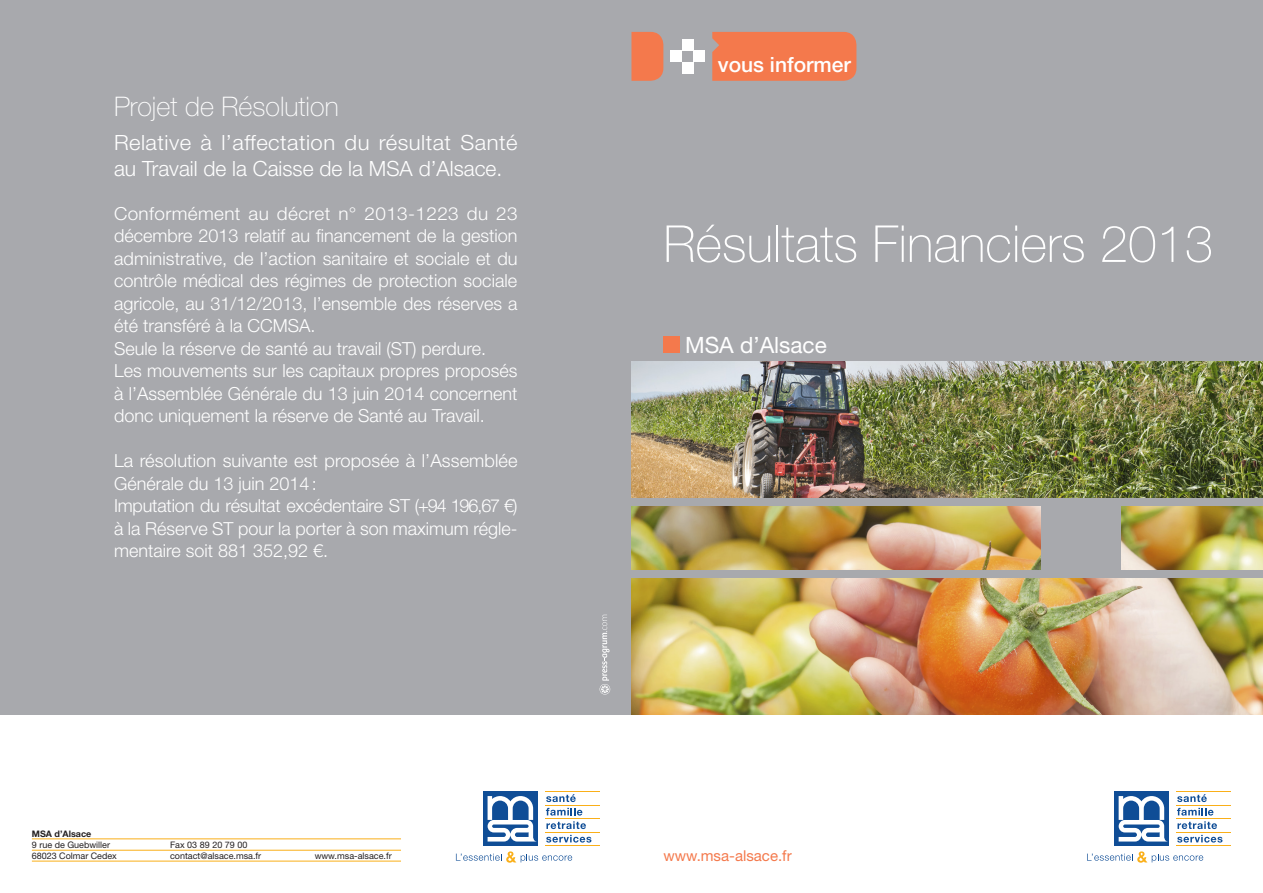
<style>
.page{position:relative;width:1263px;height:893px;background:#fff}
.page>*{position:absolute;margin:0;border:0;box-sizing:border-box;transform-origin:0 0}
.t1{font:100 51px "Helvetica Neue LT Std";color:#fff}
.t2{font:100 27px "Helvetica Neue LT Std";color:#fff}
.t3{font:22.5px "Helvetica Neue LT Std";color:#fff}
.t4{font:300 21px/25.5px "Helvetica Neue LT Std";letter-spacing:.02em;color:#fff;scale:1.05 1}
.t5{font:500 21px "Helvetica Neue LT Std";color:#fff}
.t6{font:300 18px/22.5px "Helvetica Neue LT Std";color:#fff;text-align:justify}
.t7{font:300 18px/22.5px "Helvetica Neue LT Std";color:#fff;text-align:justify;scale:1.05 1}
.t8{font:15px "Helvetica Neue LT Std";color:#f4794c}
.t9{font:9px/11.1px "Helvetica Neue LT Std";color:#231f20}
.t10{font:700 9px "Helvetica Neue LT Std";color:#231f20}
</style>
<div class="page">
<svg style="left:1177px;top:794px;width:30px;height:8px"></svg>
<svg style="left:1177px;top:808px;width:40px;height:21px"></svg>
<svg style="left:1177px;top:835px;width:45px;height:8px"></svg>
<hr style="left:1176px;top:791px;width:55px;height:1px;background:#faaf18">
<hr style="left:1176px;top:805px;width:55px;height:1px;background:#faaf18">
<hr style="left:1176px;top:818px;width:55px;height:1px;background:#faaf18">
<hr style="left:1176px;top:832px;width:55px;height:1px;background:#faaf18">
<hr style="left:1176px;top:845px;width:55px;height:1px;background:#faaf18">
<div style="left:1114px;top:791px;width:55px;height:55px;background:#0f4d96"></div>
<svg style="left:1118px;top:796px;width:48px;height:45px"></svg>
<svg style="left:1087px;top:851px;width:116px;height:12px"></svg>
<svg style="left:546px;top:794px;width:30px;height:8px"></svg>
<svg style="left:546px;top:808px;width:40px;height:21px"></svg>
<svg style="left:546px;top:835px;width:45px;height:8px"></svg>
<hr style="left:545px;top:791px;width:55px;height:1px;background:#faaf18">
<hr style="left:545px;top:805px;width:55px;height:1px;background:#faaf18">
<hr style="left:545px;top:818px;width:55px;height:1px;background:#faaf18">
<hr style="left:545px;top:832px;width:55px;height:1px;background:#faaf18">
<hr style="left:545px;top:845px;width:55px;height:1px;background:#faaf18">
<div style="left:483px;top:791px;width:55px;height:55px;background:#0f4d96"></div>
<svg style="left:488px;top:796px;width:47px;height:45px"></svg>
<svg style="left:456px;top:851px;width:116px;height:12px"></svg>
<hr style="left:32px;top:861px;width:369px;height:1px;background:#faaf18">
<hr style="left:32px;top:850px;width:369px;height:1px;background:#faaf18">
<hr style="left:32px;top:839px;width:369px;height:1px;background:#faaf18">
<div style="left:0;top:0;width:1263px;height:714px;background:#a8a9ad"></div>
<svg style="left:600px;top:615px;width:10px;height:80px"></svg>
<svg style="left:631px;top:32px;width:32px;height:49px"></svg>
<div style="left:712px;top:32px;width:144px;height:49px;background:#f4794c"></div>
<div style="left:682px;top:39px;width:11px;height:12px;background:#fff"></div>
<div style="left:693px;top:51px;width:12px;height:11px;background:#fff"></div>
<div style="left:682px;top:62px;width:11px;height:12px;background:#fff"></div>
<div style="left:671px;top:51px;width:11px;height:11px;background:#fff"></div>
<div style="left:663px;top:337px;width:17px;height:16px;background:#f4794c"></div>
<img style="left:631px;top:361px;width:632px;height:136px">
<img style="left:631px;top:578px;width:632px;height:136px">
<img style="left:631px;top:506px;width:410px;height:64px">
<img style="left:1121px;top:506px;width:142px;height:64px">
<p class="t2" style="left:114px;top:91px;width:226px">Projet de Résolution</p>
<p class="t4" style="left:114px;top:130px;width:386px">Relative à l’affectation du résultat Santé au Travail de la Caisse de la MSA d’Alsace.</p>
<p class="t7" style="left:114px;top:202px;width:386px">Conformément au décret n° 2013-1223 du 23 décembre 2013 relatif au financement de la gestion administrative, de l’action sanitaire et sociale et du contrôle médical des régimes de protection sociale agricole, au 31/12/2013, l’ensemble des réserves a été transféré à la CCMSA.</p>
<p class="t6" style="left:114px;top:337px;width:374px">Seule la réserve de santé au travail (ST) perdure.</p>
<p class="t6" style="left:114px;top:359px;width:405px">Les mouvements sur les capitaux propres proposés à l’Assemblée Générale du 13 juin 2014 concernent donc uniquement la réserve de Santé au Travail.</p>
<p class="t6" style="left:114px;top:449px;width:405px">La résolution suivante est proposée à l’Assemblée<br>Générale du 13 juin 2014:</p>
<p class="t6" style="left:114px;top:494px;width:405px">Imputation du résultat excédentaire ST (+94 196,67 €) à la Réserve ST pour la porter à son maximum régle&shy;mentaire soit 881 352,92 €.</p>
<p class="t10" style="left:32px;top:828px;width:61px">MSA d’Alsace</p>
<p class="t9" style="left:32px;top:839px;width:80px">9 rue de Guebwiller</p>
<p class="t9" style="left:32px;top:850px;width:87px">68023 Colmar Cedex</p>
<p class="t9" style="left:170px;top:839px;width:93px">Fax 03 89 20 79 00 contact@alsace.msa.fr</p>
<p class="t9" style="left:315px;top:850px;width:78px">www.msa-alsace.fr</p>
<p class="t5" style="left:718px;top:52px;width:135px">vous informer</p>
<p class="t1" style="left:663px;top:215px;width:551px">Résultats Financiers 2013</p>
<p class="t3" style="left:685px;top:331px;width:143px">MSA d’Alsace</p>
<p class="t8" style="left:663px;top:847px;width:130px">www.msa-alsace.fr</p>
</div>
